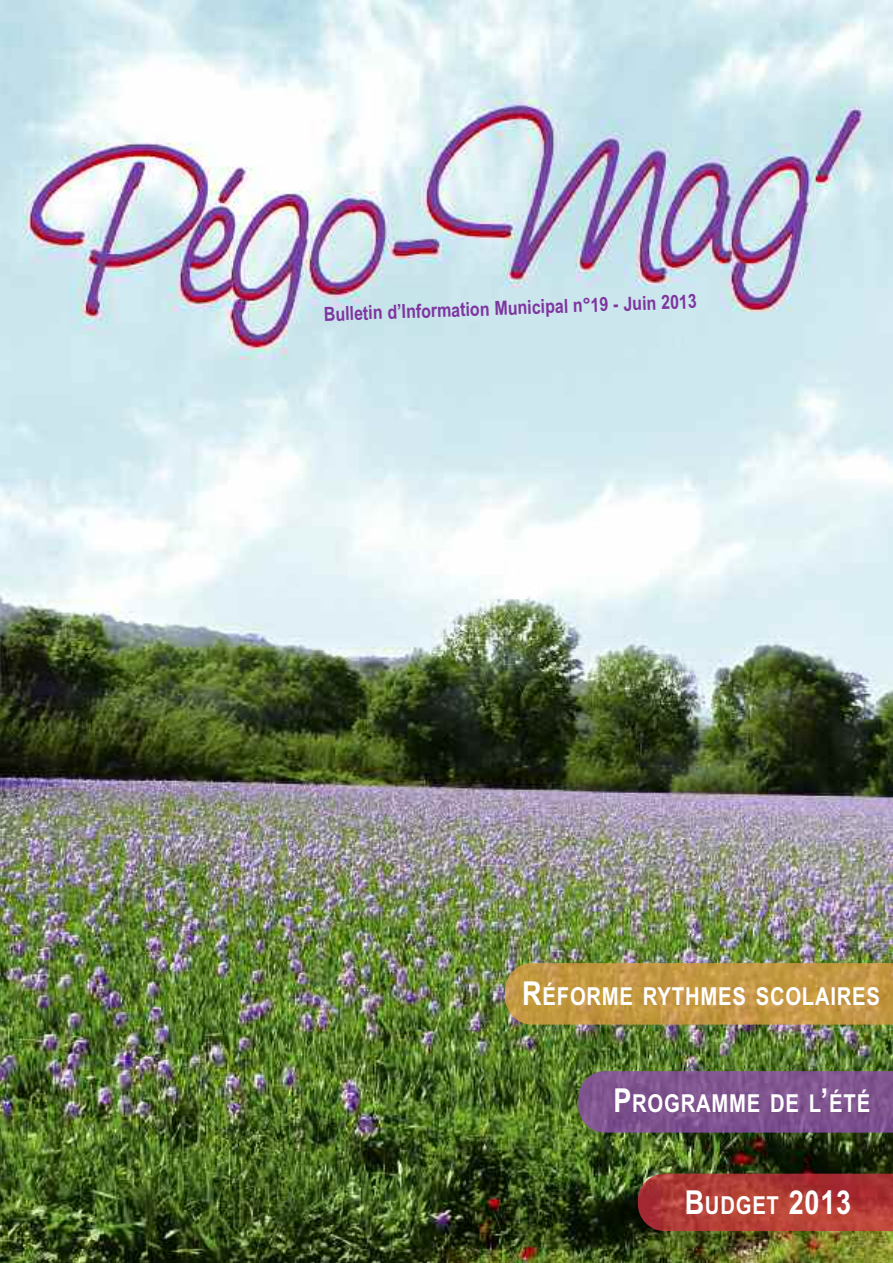
<style>
.page{position:relative;width:893px;height:1263px;background:#fff}
.page>*{position:absolute;margin:0;border:0;box-sizing:border-box;transform-origin:0 0}
.t1{font:700 33px "Arial Narrow";color:#fff}
.t2{font:700 24.75px "Arial Narrow";letter-spacing:.03em;color:#fff}
.t3{font:700 19.5px "Arial Narrow";color:#7e359f}
.s1{font-size:33px}
.s2{font-size:24.75px}
</style>
<div class="page">
<img style="left:0;top:0;width:893px;height:1263px">
<img style="left:578px;top:1071px;width:315px;height:61px">
<img style="left:638px;top:1174px;width:255px;height:57px">
<img style="left:505px;top:963px;width:388px;height:61px">
<p class="t3" style="left:324px;top:303px;width:375px;rotate:-2deg">Bulletin d’Information Municipal n°19 - Juin 2013</p>
<p class="t2" style="left:522px;top:982px;width:359px"><span class="s1">R</span>ÉFORME RYTHMES SCOLAIRES</p>
<p class="t2" style="left:613px;top:1088px;width:258px"><span class="s1">P</span>ROGRAMME DE L<span class="s1">’</span>ÉTÉ</p>
<h1 class="t1" style="left:685px;top:1183px;width:168px">B<span class="s2">UDGET</span> 2013</h1>
</div>
